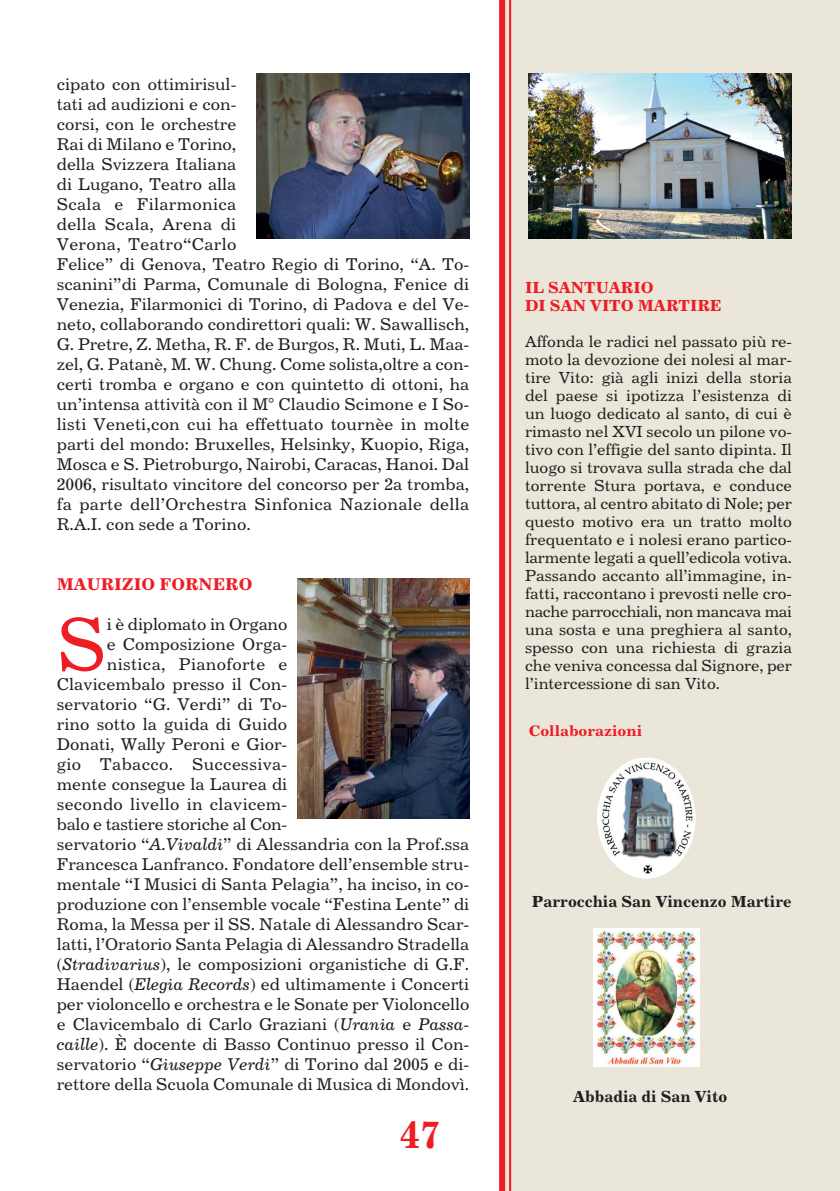
<style>
.page{position:relative;width:840px;height:1191px;background:#fff}
.page>*{position:absolute;margin:0;border:0;box-sizing:border-box;transform-origin:0 0}
.t1{font:75px "Century 731 BT Roman A";color:#ee1d23}
.t2{font:39px "Century 731 BT Bold A";color:#ee1d23}
.t3{font:17px/20px "Century 731 BT Roman A";color:#231f20}
.t4{font:17px "Century 731 BT Roman A";letter-spacing:.02em;color:#231f20}
.t5{font:17px "Century 731 BT Bold A";color:#ee1d23}
.t6{font:16px/18px "Century 731 BT Roman A";letter-spacing:-.005em;color:#231f20;text-align:justify}
.t7{font:16px "Century 731 BT Bold A";color:#231f20}
.t8{font:16px/18px "Century 731 BT Bold A";color:#ee1d23}
.t9{font:15px "Century 731 BT Bold A";color:#ee1d23;scale:1.06 1}
.s1{font-family:"Century 731 BT Italic A"}
</style>
<div class="page">
<div style="left:502px;top:0;width:337px;height:1191px;background:#ebe6da"></div>
<hr style="left:509px;top:0;width:2px;height:1191px;background:#ee1d23">
<div style="left:499px;top:0;width:6px;height:1191px;background:#ee1d23"></div>
<img style="left:297px;top:578px;width:172px;height:240px">
<img style="left:256px;top:74px;width:213px;height:165px">
<img style="left:528px;top:74px;width:263px;height:165px">
<img style="left:593px;top:928px;width:105px;height:138px">
<img style="left:597px;top:757px;width:98px;height:121px;border-radius:50%">
<p class="t3" style="left:57px;top:74px;width:414px">cipato con ottimirisul-<br>tati ad audizioni e con-<br>corsi, con le orchestre<br>Rai di Milano e Torino,<br>della Svizzera Italiana<br>di Lugano, Teatro alla<br>Scala e Filarmonica<br>della Scala, Arena di<br>Verona, Teatro“Carlo<br>Felice” di Genova, Teatro Regio di Torino, “A. To&shy;scanini”di Parma, Comunale di Bologna, Fenice di Venezia, Filarmonici di Torino, di Padova e del Ve&shy;neto, collaborando condirettori quali: W. Sawallisch, G. Pretre, Z. Metha, R. F. de Burgos, R. Muti, L. Maa&shy;zel, G. Patanè, M. W. Chung. Come solista,oltre a con&shy;certi tromba e organo e con quintetto di ottoni, ha un’intensa attività con il M° Claudio Scimone e I So&shy;listi Veneti,con cui ha effettuato tournèe in molte parti del mondo: Bruxelles, Helsinky, Kuopio, Riga, Mosca e S. Pietroburgo, Nairobi, Caracas, Hanoi. Dal 2006, risultato vincitore del concorso per 2a tromba, fa parte dell’Orchestra Sinfonica Nazionale della R.A.I. con sede a Torino.</p>
<p class="t5" style="left:57px;top:574px;width:197px">MAURIZIO FORNERO</p>
<h1 class="t1" style="left:57px;top:600px;width:52px">S</h1>
<p class="t3" style="left:107px;top:614px;width:182px">i è diplomato in Organo</p>
<p class="t3" style="left:107px;top:634px;width:182px">e Composizione Orga-</p>
<p class="t4" style="left:107px;top:654px;width:182px">nistica, Pianoforte e</p>
<p class="t3" style="left:57px;top:674px;width:232px">Clavicembalo presso il Con-</p>
<p class="t3" style="left:57px;top:694px;width:232px">servatorio “G. Verdi” di To-</p>
<p class="t3" style="left:57px;top:714px;width:232px">rino sotto la guida di Guido</p>
<p class="t3" style="left:57px;top:734px;width:232px">Donati, Wally Peroni e Gior-</p>
<p class="t4" style="left:57px;top:754px;width:232px">gio Tabacco. Successiva-</p>
<p class="t3" style="left:57px;top:774px;width:232px">mente consegue la Laurea di</p>
<p class="t3" style="left:57px;top:794px;width:232px">secondo livello in clavicem-</p>
<p class="t3" style="left:57px;top:814px;width:232px">balo e tastiere storiche al Con-</p>
<p class="t3" style="left:57px;top:834px;width:414px">servatorio “<span class="s1">A.Vivaldi</span>” di Alessandria con la Prof.ssa</p>
<p class="t3" style="left:57px;top:854px;width:414px">Francesca Lanfranco. Fondatore dell’ensemble stru-</p>
<p class="t3" style="left:57px;top:874px;width:414px">mentale “I Musici di Santa Pelagia”, ha inciso, in co-</p>
<p class="t3" style="left:57px;top:894px;width:414px">produzione con l’ensemble vocale “Festina Lente” di</p>
<p class="t3" style="left:57px;top:914px;width:414px">Roma, la Messa per il SS. Natale di Alessandro Scar-</p>
<p class="t3" style="left:57px;top:934px;width:414px">latti, l’Oratorio Santa Pelagia di Alessandro Stradella</p>
<p class="t3" style="left:57px;top:954px;width:414px">(<span class="s1">Stradivarius</span>), le composizioni organistiche di G.F.</p>
<p class="t3" style="left:57px;top:974px;width:414px">Haendel (<span class="s1">Elegia Records</span>) ed ultimamente i Concerti</p>
<p class="t3" style="left:57px;top:994px;width:414px">per violoncello e orchestra e le Sonate per Violoncello</p>
<p class="t3" style="left:57px;top:1014px;width:414px">e Clavicembalo di Carlo Graziani (<span class="s1">Urania</span> e <span class="s1">Passa-</span></p>
<p class="t3" style="left:57px;top:1034px;width:414px"><span class="s1">caille</span>). È docente di Basso Continuo presso il Con-</p>
<p class="t3" style="left:57px;top:1054px;width:414px">servatorio “<span class="s1">Giuseppe Verdi</span>” di Torino dal 2005 e di-</p>
<p class="t3" style="left:57px;top:1074px;width:414px">rettore della Scuola Comunale di Musica di Mondovì.</p>
<h2 class="t2" style="left:399px;top:1111px;width:42px">47</h2>
<p class="t8" style="left:524px;top:278px;width:198px">IL SANTUARIO<br>DI SAN VITO MARTIRE</p>
<p class="t6" style="left:524px;top:332px;width:268px">Affonda le radici nel passato più re&shy;moto la devozione dei nolesi al mar&shy;tire Vito: già agli inizi della storia del paese si ipotizza l’esistenza di un luogo dedicato al santo, di cui è rimasto nel XVI secolo un pilone vo&shy;tivo con l’effigie del santo dipinta. Il luogo si trovava sulla strada che dal torrente Stura portava, e conduce tuttora, al centro abitato di Nole; per questo motivo era un tratto molto frequentato e i nolesi erano partico&shy;larmente legati a quell’edicola votiva.<br>Passando accanto all’immagine, in&shy;fatti, raccontano i prevosti nelle cro&shy;nache parrocchiali, non mancava mai una sosta e una preghiera al santo, spesso con una richiesta di grazia che veniva concessa dal Signore, per l’intercessione di san Vito.</p>
<p class="t9" style="left:528px;top:722px;width:108px">Collaborazioni</p>
<p class="t7" style="left:531px;top:892px;width:261px">Parrocchia San Vincenzo Martire</p>
<p class="t7" style="left:572px;top:1087px;width:155px">Abbadia di San Vito</p>
</div>
